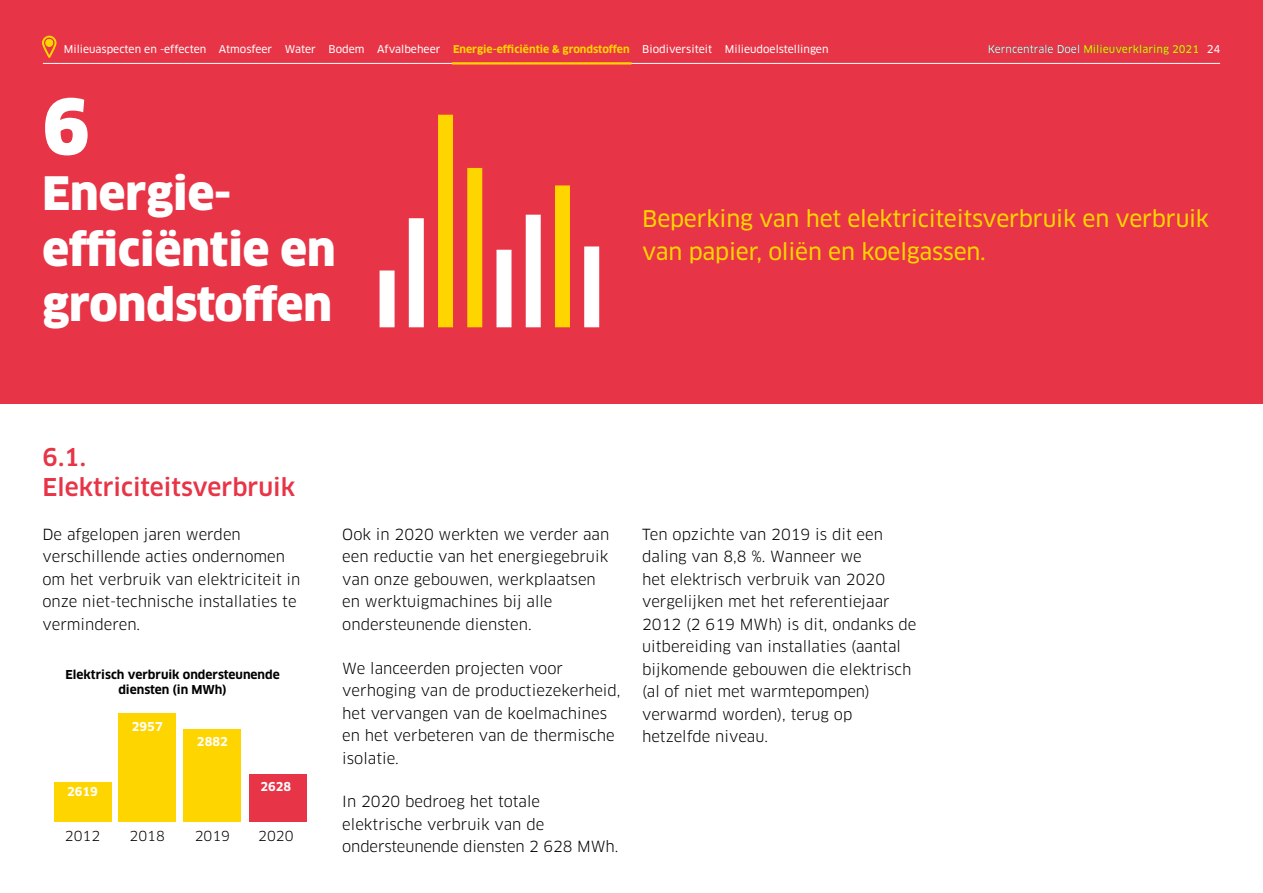
<style>
.page{position:relative;width:1263px;height:893px;background:#fff}
.page>*{position:absolute;margin:0;border:0;box-sizing:border-box;transform-origin:0 0}
.t1{font:900 75px "Clan OT";color:#fff}
.t2{font:900 45px/55.5px "Clan OT";color:#fff}
.t3{font:500 24px/30px "Clan OT";color:#e73446}
.t4{font:22.5px/33px "Clan OT News";letter-spacing:-.01em;color:#ffd500}
.t5{font:15px/22.5px "Clan OT";color:#000}
.t6{font:13.5px "Clan OT";color:#000}
.t7{font:700 12px/15px "Clan OT";color:#000;text-align:center}
.t8{font:700 12px "Clan OT";color:#fff}
.t9{font:10.5px "Clan OT News";color:#fff}
.t10{font:500 10.5px "Clan OT";color:#ffd500}
.s1{font-family:"Clan OT";font-weight:700;color:#ffd500}
.s2{font-family:"Clan OT News";font-weight:400;color:#fff}
</style>
<div class="page">
<div style="left:0;top:0;width:1263px;height:404px;background:#e73446"></div>
<div style="left:380px;top:270px;width:15px;height:57px;background:#fff"></div>
<div style="left:409px;top:218px;width:15px;height:109px;background:#fff"></div>
<div style="left:467px;top:168px;width:15px;height:159px;background:#ffd500"></div>
<div style="left:496px;top:250px;width:15px;height:77px;background:#fff"></div>
<div style="left:526px;top:215px;width:15px;height:112px;background:#fff"></div>
<div style="left:555px;top:185px;width:15px;height:142px;background:#ffd500"></div>
<div style="left:584px;top:246px;width:15px;height:81px;background:#fff"></div>
<div style="left:438px;top:115px;width:15px;height:212px;background:#ffd500"></div>
<hr style="left:43px;top:63px;width:1177px;height:1px;background:#fff">
<hr style="left:452px;top:62px;width:179px;height:3px;background:#ffd500">
<svg style="left:42px;top:35px;width:15px;height:23px"></svg>
<div style="left:46px;top:39px;width:7px;height:8px;border:2px solid #ffd500;border-radius:50%"></div>
<div style="left:54px;top:782px;width:57px;height:39px;background:#ffd500"></div>
<div style="left:118px;top:713px;width:58px;height:108px;background:#ffd500"></div>
<div style="left:183px;top:729px;width:58px;height:92px;background:#ffd500"></div>
<div style="left:249px;top:774px;width:57px;height:47px;background:#e73446"></div>
<p class="t9" style="left:64px;top:43px;width:766px">Milieuaspecten en -effecten Atmosfeer Water Bodem Afvalbeheer <span class="s1">Energie-efficiëntie &amp; grondstoffen</span> Biodiversiteit Milieudoelstellingen</p>
<p class="t10" style="left:988px;top:43px;width:213px"><span class="s2">Kerncentrale Doel</span> Milieuverklaring 2021</p>
<p class="t9" style="left:1207px;top:43px;width:15px">24</p>
<h1 class="t1" style="left:43px;top:82px;width:49px">6</h1>
<h2 class="t2" style="left:43px;top:166px;width:295px">Energie&shy;efficiëntie en grondstoffen</h2>
<h3 class="t4" style="left:642px;top:202px;width:569px">Beperking van het elektriciteitsverbruik en verbruik van papier, oliën en koelgassen.</h3>
<h3 class="t3" style="left:43px;top:442px;width:254px">6.1.<br>Elektriciteitsverbruik</h3>
<p class="t5" style="left:43px;top:523px;width:259px">De afgelopen jaren werden verschillende acties ondernomen om het verbruik van elektriciteit in onze niet-technische installaties te verminderen.</p>
<p class="t5" style="left:342px;top:523px;width:269px">Ook in 2020 werkten we verder aan een reductie van het energiegebruik van onze gebouwen, werkplaatsen en werktuigmachines bij alle ondersteunende diensten.</p>
<p class="t5" style="left:342px;top:657px;width:280px">We lanceerden projecten voor verhoging van de productiezekerheid, het vervangen van de koelmachines en het verbeteren van de thermische isolatie.</p>
<p class="t5" style="left:342px;top:791px;width:277px">In 2020 bedroeg het totale elektrische verbruik van de ondersteunende diensten 2 628 MWh.</p>
<p class="t7" style="left:65px;top:667px;width:216px">Elektrisch verbruik ondersteunende diensten (in MWh)</p>
<p class="t8" style="left:132px;top:719px;width:32px">2957</p>
<p class="t8" style="left:197px;top:734px;width:32px">2882</p>
<p class="t8" style="left:260px;top:780px;width:32px">2628</p>
<p class="t6" style="left:258px;top:828px;width:37px">2020</p>
<p class="t8" style="left:67px;top:785px;width:32px">2619</p>
<p class="t6" style="left:65px;top:828px;width:37px">2012</p>
<p class="t6" style="left:130px;top:828px;width:37px">2018</p>
<p class="t6" style="left:195px;top:828px;width:37px">2019</p>
<p class="t5" style="left:642px;top:523px;width:276px">Ten opzichte van 2019 is dit een daling van 8,8 %. Wanneer we<br>het elektrisch verbruik van 2020 vergelijken met het referentiejaar<br>2012 (2 619 MWh) is dit, ondanks de uitbereiding van installaties (aantal bijkomende gebouwen die elektrisch (al of niet met warmtepompen) verwarmd worden), terug op hetzelfde niveau.</p>
</div>
